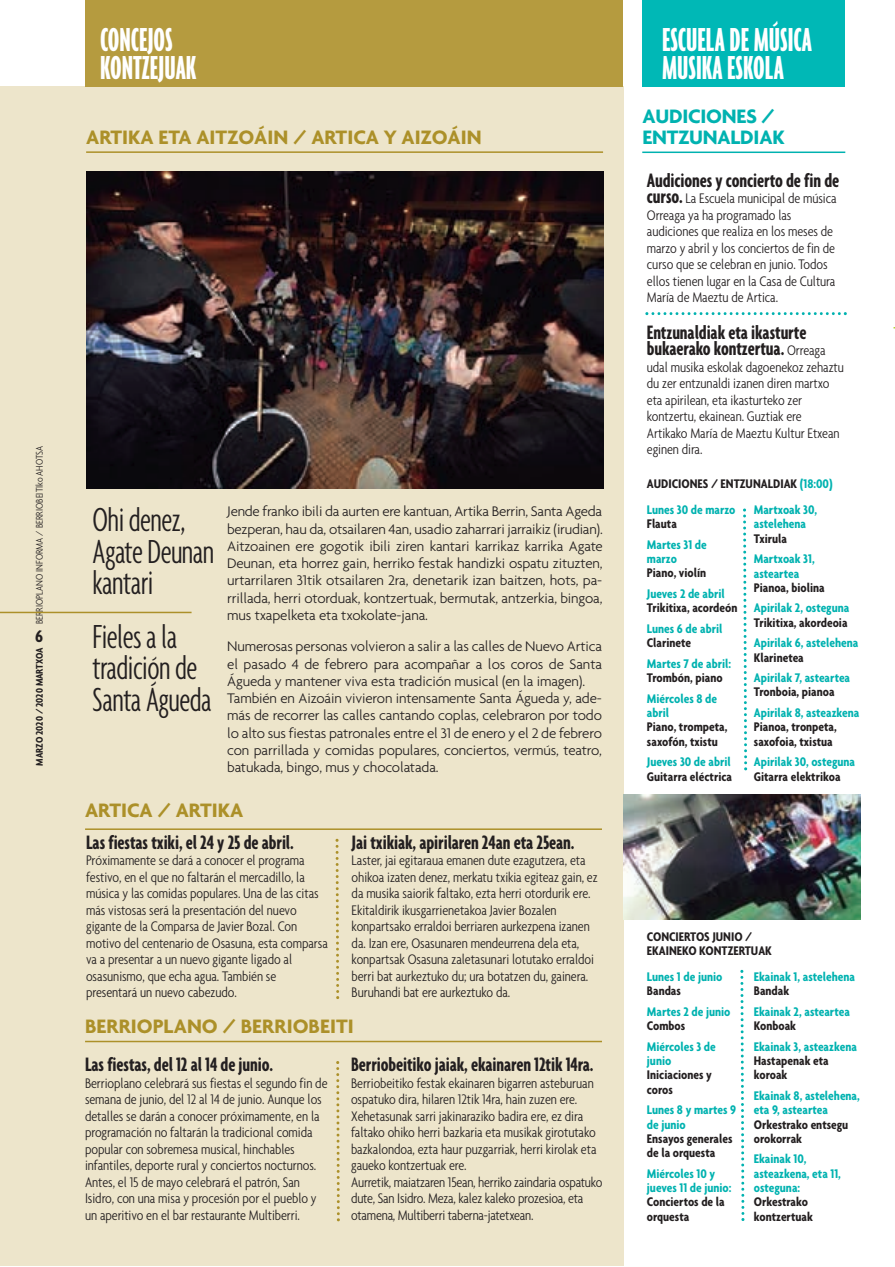
<style>
.page{position:relative;width:895px;height:1267px;background:#fff}
.page>*{position:absolute;margin:0;border:0;box-sizing:border-box;transform-origin:0 0}
.t1{font:300 extra-condensed 36px/31.5px "Agenda";letter-spacing:-.015em;color:#231f20}
.t2{font:700 ultra-condensed 36px/28.5px "Agenda";color:#fff}
.t3{font:700 extra-condensed 21px/16.5px "Agenda";letter-spacing:-.005em;color:#231f20}
.t4{font:700 21px "Agenda";color:#ac9029}
.t5{font:700 21px/21px "Agenda";letter-spacing:-.01em;color:#00b2b0}
.t6{font:700 condensed 18px "Agenda";color:#231f20}
.t7{font:300 condensed 15px/16.5px "Agenda";letter-spacing:-.005em;color:#231f20}
.t8{font:300 15px/17.2px "Agenda";letter-spacing:-.01em;color:#231f20;text-align:justify}
.t9{font:700 condensed 13.5px/14.2px "Agenda";color:#00b2b0}
.t10{font:700 condensed 13.5px/14.2px "Agenda";color:#231f20}
.t11{font:300 condensed 10.5px "Agenda";color:#231f20}
.t12{font:700 condensed 10.5px "Agenda";color:#231f20}
.s1{font-weight:700;font-stretch:extra-condensed;font-size:21px}
.s2{font-weight:300;font-stretch:condensed;font-size:15px}
.s3{color:#00b2b0}
</style>
<div class="page">
<div style="left:0;top:87px;width:623px;height:1178px;background:#ede5cb"></div>
<div style="left:86px;top:0;width:537px;height:87px;background:#b59b3f"></div>
<img style="left:86px;top:172px;width:517px;height:316px">
<hr style="left:86px;top:151px;width:517px;height:2px;background:#ac9029">
<hr style="left:85px;top:1040px;width:517px;height:2px;background:#ac9029">
<img style="left:623px;top:794px;width:238px;height:125px">
<div style="left:642px;top:0;width:203px;height:87px;background:#00b8b6"></div>
<hr style="left:642px;top:151px;width:203px;height:2px;background:#00b2b0">
<hr style="left:85px;top:828px;width:517px;height:1px;background:#ac9029">
<hr style="left:0;top:611px;width:192px;height:2px;background:#ac9029">
<svg style="left:743px;top:508px;width:5px;height:263px"></svg>
<svg style="left:740px;top:969px;width:5px;height:252px"></svg>
<svg style="left:645px;top:312px;width:202px;height:3px"></svg>
<svg style="left:335px;top:838px;width:5px;height:161px"></svg>
<svg style="left:336px;top:1061px;width:4px;height:161px"></svg>
<p class="t11" style="left:33px;top:624px;width:180px;rotate:-90deg">BERRIOPLANO INFORMA / BERRIOBEITIko AHOTSA</p>
<p class="t6" style="left:35px;top:625px;width:9px">6</p>
<p class="t12" style="left:33px;top:765px;width:120px;rotate:-90deg">MARZO 2020 / 2020 MARTXOA</p>
<h1 class="t2" style="left:100px;top:24px;width:98px">CONCEJOS<br>KONTZEJUAK</h1>
<h2 class="t4" style="left:86px;top:124px;width:397px">ARTIKA ETA AITZOÁIN / ARTICA Y AIZOÁIN</h2>
<h1 class="t1" style="left:93px;top:503px;width:123px">Ohi denez,<br>Agate Deunan kantari</h1>
<h1 class="t1" style="left:93px;top:619px;width:121px">Fieles a la tradición de<br>Santa Águeda</h1>
<p class="t8" style="left:227px;top:502px;width:377px">Jende franko ibili da aurten ere kantuan, Artika Berrin, Santa Ageda bezperan, hau da, otsailaren 4an, usadio zaharrari jarraikiz (irudian).<br>Aitzoainen ere gogotik ibili ziren kantari karrikaz karrika Agate Deunan, eta horrez gain, herriko festak handizki ospatu zituzten, urtarrilaren 31tik otsailaren 2ra, denetarik izan baitzen, hots, pa&shy;rrillada, herri otorduak, kontzertuak, bermutak, antzerkia, bingoa, mus txapelketa eta txokolate-jana.</p>
<p class="t8" style="left:227px;top:637px;width:377px;text-align:left">Numerosas personas volvieron a salir a las calles de Nuevo Artica el pasado 4 de febrero para acompañar a los coros de Santa Águeda y mantener viva esta tradición musical (en la imagen).<br>También en Aizoáin vivieron intensamente Santa Águeda y, ade&shy;más de recorrer las calles cantando coplas, celebraron por todo lo alto sus fiestas patronales entre el 31 de enero y el 2 de febrero con parrillada y comidas populares, conciertos, vermús, teatro, batukada, bingo, mus y chocolatada.</p>
<h2 class="t4" style="left:85px;top:797px;width:160px">ARTICA / ARTIKA</h2>
<h2 class="t3" style="left:86px;top:833px;width:209px">Las fiestas txiki, el 24 y 25 de abril.</h2>
<p class="t7" style="left:86px;top:851px;width:243px">Próximamente se dará a conocer el programa festivo, en el que no faltarán el mercadillo, la música y las comidas populares. Una de las citas más vistosas será la presentación del nuevo gigante de la Comparsa de Javier Bozal. Con motivo del centenario de Osasuna, esta comparsa va a presentar a un nuevo gigante ligado al osasunismo, que echa agua. También se presentará un nuevo cabezudo.</p>
<h2 class="t3" style="left:352px;top:833px;width:224px">Jai txikiak, apirilaren 24an eta 25ean.</h2>
<p class="t7" style="left:352px;top:851px;width:248px">Laster, jai egitaraua emanen dute ezagutzera, eta ohikoa izaten denez, merkatu txikia egiteaz gain, ez da musika saiorik faltako, ezta herri otordurik ere.<br>Ekitaldirik ikusgarrienetakoa Javier Bozalen konpartsako erraldoi berriaren aurkezpena izanen da. Izan ere, Osasunaren mendeurrena dela eta, konpartsak Osasuna zaletasunari lotutako erraldoi berri bat aurkeztuko du; ura botatzen du, gainera.<br>Buruhandi bat ere aurkeztuko da.</p>
<h2 class="t4" style="left:85px;top:1013px;width:270px">BERRIOPLANO / BERRIOBEITI</h2>
<h2 class="t3" style="left:85px;top:1055px;width:190px">Las fiestas, del 12 al 14 de junio.</h2>
<p class="t7" style="left:85px;top:1073px;width:244px">Berrioplano celebrará sus fiestas el segundo fin de semana de junio, del 12 al 14 de junio. Aunque los detalles se darán a conocer próximamente, en la programación no faltarán la tradicional comida popular con sobremesa musical, hinchables infantiles, deporte rural y conciertos nocturnos.<br>Antes, el 15 de mayo celebrará el patrón, San Isidro, con una misa y procesión por el pueblo y un aperitivo en el bar restaurante Multiberri.</p>
<h2 class="t3" style="left:351px;top:1055px;width:244px">Berriobeitiko jaiak, ekainaren 12tik 14ra.</h2>
<p class="t7" style="left:351px;top:1073px;width:253px">Berriobeitiko festak ekainaren bigarren asteburuan ospatuko dira, hilaren 12tik 14ra, hain zuzen ere.<br>Xehetasunak sarri jakinaraziko badira ere, ez dira faltako ohiko herri bazkaria eta musikak girotutako bazkalondoa, ezta haur puzgarriak, herri kirolak eta gaueko kontzertuak ere.<br>Aurretik, maiatzaren 15ean, herriko zaindaria ospatuko dute, San Isidro. Meza, kalez kaleko prozesioa, eta otamena, Multiberri taberna-jatetxean.</p>
<h1 class="t2" style="left:662px;top:24px;width:151px">ESCUELA DE MÚSICA<br>MUSIKA ESKOLA</h1>
<h2 class="t5" style="left:642px;top:106px;width:144px">AUDICIONES /<br>ENTZUNALDIAK</h2>
<h2 class="t3" style="left:647px;top:171px;width:194px">Audiciones y concierto de fin de</h2>
<p class="t7" style="left:647px;top:190px;width:191px"><span class="s1">curso.</span> La Escuela municipal de música Orreaga ya ha programado las audiciones que realiza en los meses de marzo y abril y los conciertos de fin de curso que se celebran en junio. Todos ellos tienen lugar en la Casa de Cultura María de Maeztu de Artica.</p>
<h2 class="t3" style="left:647px;top:323px;width:180px">Entzunaldiak eta ikasturte bukaerako kontzertua. <span class="s2">Orreaga</span></h2>
<p class="t7" style="left:647px;top:358px;width:199px">udal musika eskolak dagoenekoz zehaztu du zer entzunaldi izanen diren martxo eta apirilean, eta ikasturteko zer kontzertu, ekainean. Guztiak ere Artikako María de Maeztu Kultur Etxean eginen dira.</p>
<p class="t10" style="left:647px;top:476px;width:187px">AUDICIONES / ENTZUNALDIAK <span class="s3">(18:00)</span></p>
<p class="t9" style="left:647px;top:502px;width:90px">Lunes 30 de marzo</p>
<p class="t10" style="left:647px;top:516px;width:32px">Flauta</p>
<p class="t9" style="left:647px;top:537px;width:61px">Martes 31 de marzo</p>
<p class="t10" style="left:647px;top:565px;width:61px">Piano, violín</p>
<p class="t9" style="left:647px;top:586px;width:79px">Jueves 2 de abril</p>
<p class="t10" style="left:647px;top:600px;width:92px">Trikitixa, acordeón</p>
<p class="t9" style="left:647px;top:621px;width:77px">Lunes 6 de abril</p>
<p class="t10" style="left:647px;top:635px;width:46px">Clarinete</p>
<p class="t9" style="left:647px;top:656px;width:86px">Martes 7 de abril:</p>
<p class="t10" style="left:647px;top:670px;width:77px">Trombón, piano</p>
<p class="t9" style="left:647px;top:691px;width:72px">Miércoles 8 de abril</p>
<p class="t10" style="left:647px;top:719px;width:82px">Piano, trompeta, saxofón, txistu</p>
<p class="t9" style="left:647px;top:754px;width:85px">Jueves 30 de abril</p>
<p class="t10" style="left:647px;top:768px;width:87px">Guitarra eléctrica</p>
<p class="t9" style="left:754px;top:502px;width:65px">Martxoak 30, astelehena</p>
<p class="t10" style="left:754px;top:530px;width:35px">Txirula</p>
<p class="t9" style="left:754px;top:551px;width:62px">Martxoak 31, asteartea</p>
<p class="t10" style="left:754px;top:580px;width:73px">Pianoa, biolina</p>
<p class="t9" style="left:754px;top:600px;width:97px">Apirilak 2, osteguna</p>
<p class="t10" style="left:754px;top:614px;width:95px">Trikitixa, akordeoia</p>
<p class="t9" style="left:754px;top:635px;width:106px">Apirilak 6, astelehena</p>
<p class="t10" style="left:754px;top:649px;width:52px">Klarinetea</p>
<p class="t9" style="left:754px;top:670px;width:98px">Apirilak 7, asteartea</p>
<p class="t10" style="left:754px;top:684px;width:82px">Tronboia, pianoa</p>
<p class="t9" style="left:754px;top:705px;width:107px">Apirilak 8, asteazkena</p>
<p class="t10" style="left:754px;top:719px;width:85px">Pianoa, tronpeta, saxofoia, txistua</p>
<p class="t9" style="left:754px;top:754px;width:103px">Apirilak 30, osteguna</p>
<p class="t10" style="left:754px;top:768px;width:88px">Gitarra elektrikoa</p>
<p class="t10" style="left:647px;top:928px;width:127px">CONCIERTOS JUNIO /<br>EKAINEKO KONTZERTUAK</p>
<p class="t9" style="left:754px;top:969px;width:103px">Ekainak 1, astelehena</p>
<p class="t10" style="left:754px;top:983px;width:37px">Bandak</p>
<p class="t9" style="left:754px;top:1004px;width:98px">Ekainak 2, asteartea</p>
<p class="t10" style="left:754px;top:1018px;width:44px">Konboak</p>
<p class="t9" style="left:754px;top:1038px;width:105px">Ekainak 3, asteazkena</p>
<p class="t10" style="left:754px;top:1053px;width:77px">Hastapenak eta koroak</p>
<p class="t9" style="left:754px;top:1088px;width:108px">Ekainak 8, astelehena, eta 9, asteartea</p>
<p class="t10" style="left:754px;top:1116px;width:96px">Orkestrako entsegu orokorrak</p>
<p class="t9" style="left:754px;top:1151px;width:89px">Ekainak 10, asteazkena, eta 11, osteguna:</p>
<p class="t10" style="left:754px;top:1194px;width:61px">Orkestrako kontzertuak</p>
<p class="t9" style="left:647px;top:969px;width:77px">Lunes 1 de junio</p>
<p class="t10" style="left:647px;top:983px;width:36px">Bandas</p>
<p class="t9" style="left:647px;top:1004px;width:85px">Martes 2 de junio</p>
<p class="t10" style="left:647px;top:1018px;width:40px">Combos</p>
<p class="t9" style="left:647px;top:1038px;width:70px">Miércoles 3 de junio</p>
<p class="t10" style="left:647px;top:1067px;width:66px">Iniciaciones y coros</p>
<p class="t9" style="left:647px;top:1102px;width:91px">Lunes 8 y martes 9 de junio</p>
<p class="t10" style="left:647px;top:1130px;width:87px">Ensayos generales de la orquesta</p>
<p class="t9" style="left:647px;top:1165px;width:86px">Miércoles 10 y jueves 11 de junio:</p>
<p class="t10" style="left:647px;top:1194px;width:79px">Conciertos de la orquesta</p>
</div>
